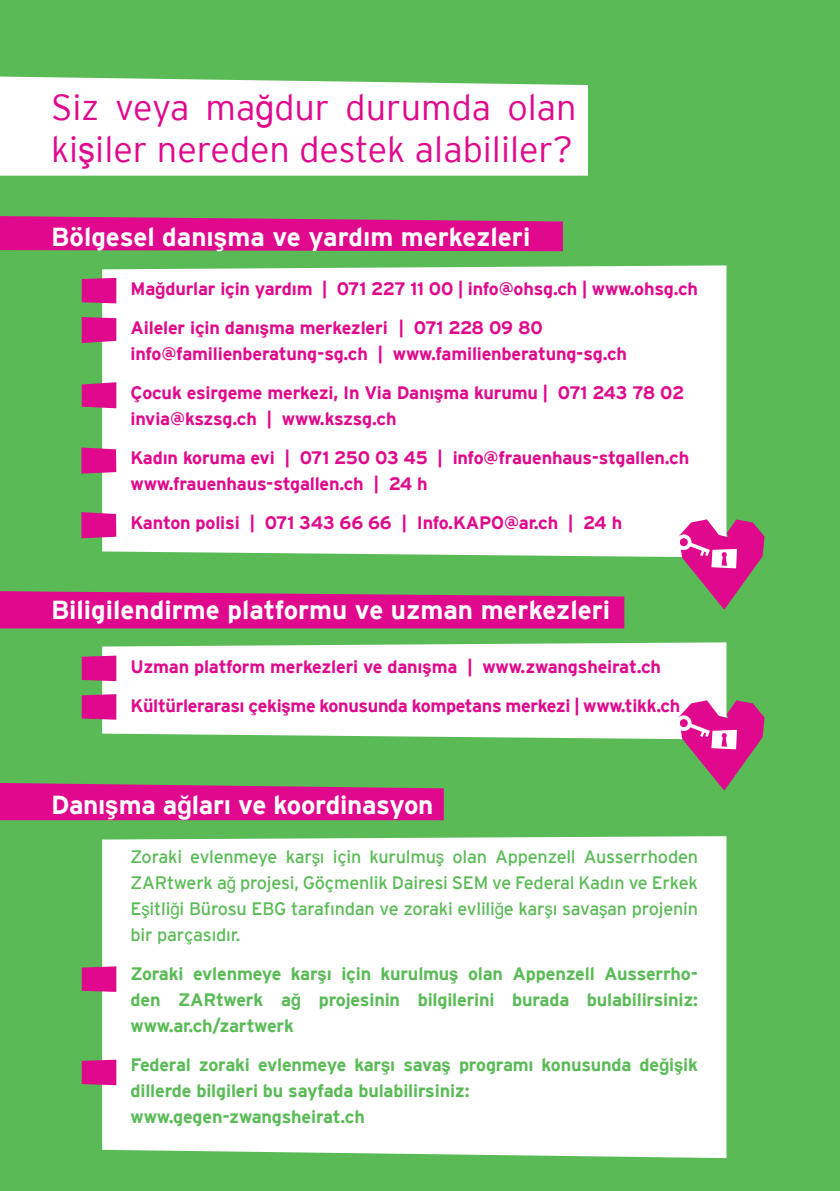
<style>
.page{position:relative;width:840px;height:1191px;background:#fff}
.page>*{position:absolute;margin:0;border:0;box-sizing:border-box;transform-origin:0 0}
.t1{font:300 36px/42px "Interstate";color:#e0088c}
.t2{font:700 26px "Interstate";color:#fff}
.t3{font:700 18px/39px "Interstate";letter-spacing:-.01em;color:#e0088c}
.t4{font:700 18px/26px "Interstate";letter-spacing:-.01em;color:#5abb56;text-align:justify}
.t5{font:18px/26px "Interstate";letter-spacing:-.01em;color:#5abb56;text-align:justify}
.s1{font-family:"Arial Narrow";font-weight:400}
.s2{font-family:"Arial Narrow"}
</style>
<div class="page">
<div style="left:0;top:0;width:839px;height:1191px;background:#5abb56"></div>
<div style="left:102px;top:836px;width:624px;height:323px;background:#fff"></div>
<div style="left:102px;top:642px;width:624px;height:97px;background:#fff"></div>
<svg style="left:675px;top:700px;width:89px;height:90px"></svg>
<div style="left:102px;top:265px;width:624px;height:292px;background:#fff"></div>
<svg style="left:675px;top:519px;width:89px;height:90px"></svg>
<svg style="left:82px;top:655px;width:34px;height:26px"></svg>
<svg style="left:82px;top:694px;width:34px;height:25px"></svg>
<svg style="left:82px;top:278px;width:34px;height:25px"></svg>
<svg style="left:82px;top:317px;width:34px;height:26px"></svg>
<svg style="left:82px;top:382px;width:34px;height:26px"></svg>
<svg style="left:81px;top:447px;width:35px;height:26px"></svg>
<svg style="left:81px;top:512px;width:35px;height:26px"></svg>
<div style="left:0;top:77px;width:587px;height:99px;background:#fff"></div>
<svg style="left:82px;top:966px;width:34px;height:26px"></svg>
<svg style="left:82px;top:1059px;width:34px;height:26px"></svg>
<svg style="left:0;top:783px;width:443px;height:37px;background:#d61488"></svg>
<svg style="left:0;top:591px;width:624px;height:37px;background:#d51587"></svg>
<svg style="left:0;top:216px;width:562px;height:35px;background:#d31787"></svg>
<h1 class="t1" style="left:51px;top:86px;width:526px">Siz veya ma<span class="s1">ğ</span>dur durumda olan ki<span class="s1">ş</span>iler nereden destek alabililer?</h1>
<h2 class="t2" style="left:51px;top:222px;width:480px">Bölgesel danı<span class="s2">ş</span>ma ve yardım merkezleri</h2>
<p class="t3" style="left:130px;top:269px;width:568px">Ma<span class="s2">ğ</span>durlar için yardım | 071 227 11 00 | info@ohsg.ch | www.ohsg.ch<br>Aileler için danı<span class="s2">ş</span>ma merkezleri | 071 228 09 80</p>
<p class="t3" style="left:130px;top:334px;width:555px">info@familienberatung-sg.ch | www.familienberatung-sg.ch<br>Çocuk esirgeme merkezi, In Via Danı<span class="s2">ş</span>ma kurumu | 071 243 78 02</p>
<p class="t3" style="left:130px;top:399px;width:560px">invia@kszsg.ch | www.kszsg.ch<br>Kadın koruma evi | 071 250 03 45 | info@frauenhaus-stgallen.ch</p>
<p class="t3" style="left:130px;top:464px;width:493px">www.frauenhaus-stgallen.ch | 24 h<br>Kanton polisi | 071 343 66 66 | Info.KAPO@ar.ch | 24 h</p>
<h2 class="t2" style="left:51px;top:595px;width:560px">Biligilendirme platformu ve uzman merkezleri</h2>
<p class="t3" style="left:130px;top:647px;width:551px">Uzman platform merkezleri ve danı<span class="s2">ş</span>ma | www.zwangsheirat.ch<br>Kültürlerarası çeki<span class="s2">ş</span>me konusunda kompetans merkezi | www.tikk.ch</p>
<h2 class="t2" style="left:51px;top:790px;width:383px">Danı<span class="s2">ş</span>ma a<span class="s2">ğ</span>ları ve koordinasyon</h2>
<p class="t5" style="left:130px;top:844px;width:568px">Zoraki evlenmeye kar<span class="s2">ş</span>ı için kurulmu<span class="s2">ş</span> olan Appenzell Ausserrhoden ZARtwerk a<span class="s2">ğ</span> projesi, Göçmenlik Dairesi SEM ve Federal Kadın ve Erkek E<span class="s2">ş</span>itli<span class="s2">ğ</span>i Bürosu EBG tarafından ve zoraki evlili<span class="s2">ğ</span>e kar<span class="s2">ş</span>ı sava<span class="s2">ş</span>an projenin bir parçasıdır.</p>
<p class="t4" style="left:130px;top:961px;width:568px">Zoraki evlenmeye kar<span class="s2">ş</span>ı için kurulmu<span class="s2">ş</span> olan Appenzell Ausserrho&shy;den ZARtwerk a<span class="s2">ğ</span> projesinin bilgilerini burada bulabilirsiniz: www.ar.ch/zartwerk</p>
<p class="t4" style="left:130px;top:1052px;width:568px;text-align:left">Federal zoraki evlenmeye kar<span class="s2">ş</span>ı sava<span class="s2">ş</span> programı konusunda de<span class="s2">ğ</span>i<span class="s2">ş</span>ik dillerde bilgileri bu sayfada bulabilirsiniz: www.gegen-zwangsheirat.ch</p>
</div>
